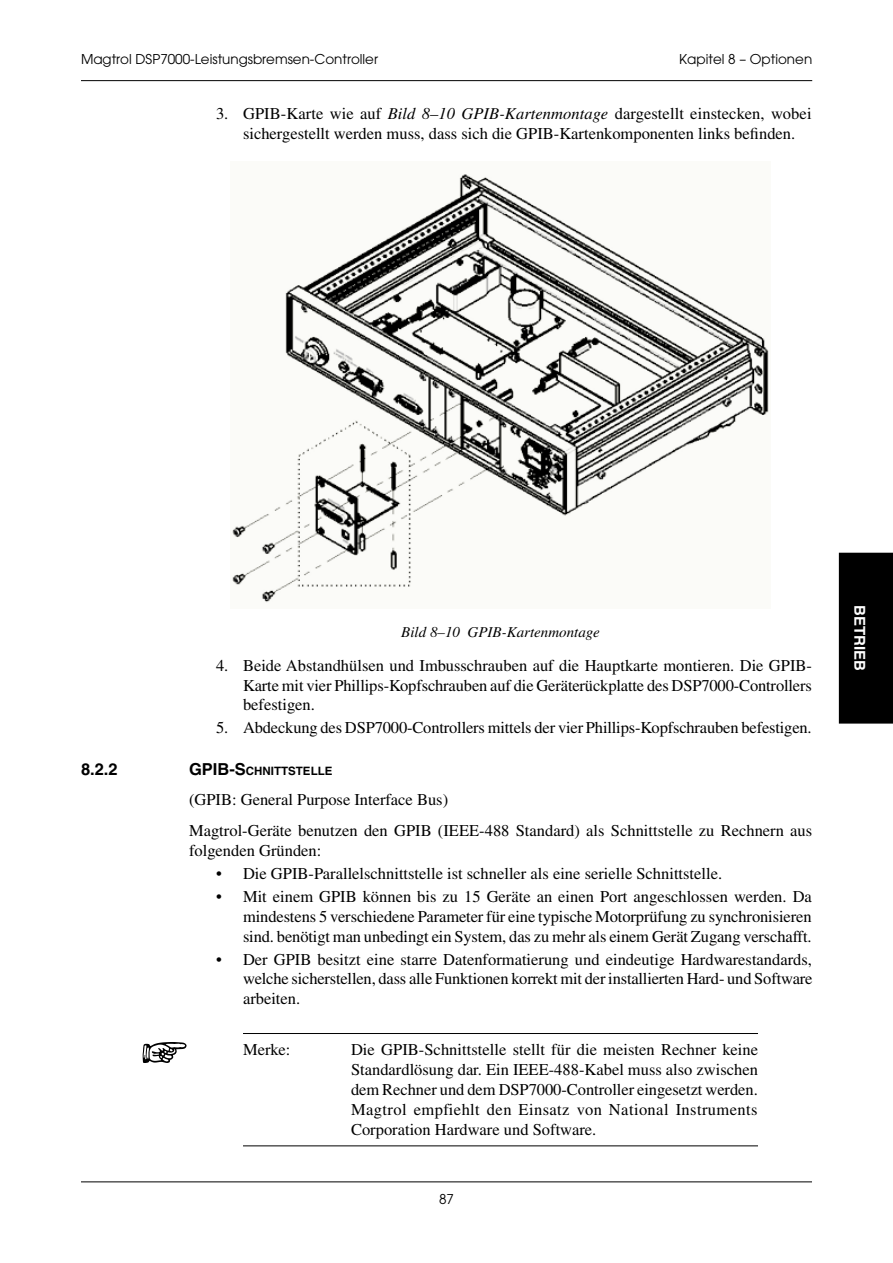
<style>
.page{position:relative;width:893px;height:1263px;background:#fff}
.page>*{position:absolute;margin:0;border:0;box-sizing:border-box;transform-origin:0 0}
.t1{font:16.5px/19.8px "Times";color:#000;text-align:justify}
.t2{font:700 16.5px "Helvetica";color:#000}
.t3{font:italic 15px "Times";color:#000}
.t4{font:700 15px "Helvetica";color:#fff}
.t5{font:13.5px "Avant Garde";color:#000}
.t6{font:700 11.55px "Helvetica";color:#000}
.s1{font-style:italic}
.s2{font-size:16.5px}
</style>
<div class="page">
<div style="left:839px;top:553px;width:54px;height:170px;background:#000"></div>
<hr style="left:81px;top:1181px;width:731px;height:1px;background:#000">
<hr style="left:81px;top:80px;width:731px;height:1px;background:#000">
<hr style="left:243px;top:1033px;width:515px;height:1px;background:#000">
<hr style="left:243px;top:1145px;width:515px;height:1px;background:#000">
<img style="left:232px;top:174px;width:537px;height:429px">
<svg style="left:143px;top:1042px;width:44px;height:21px"></svg>
<p class="t5" style="left:81px;top:51px;width:299px">Magtrol DSP7000-Leistungsbremsen-Controller</p>
<p class="t5" style="left:679px;top:51px;width:134px">Kapitel 8 – Optionen</p>
<p class="t1" style="left:243px;top:104px;width:570px;text-indent:-27px">3. GPIB-Karte wie auf <span class="s1">Bild 8–10 GPIB-Kartenmontage</span> dargestellt einstecken, wobei sichergestellt werden muss, dass sich die GPIB-Kartenkomponenten links befinden.</p>
<p class="t3" style="left:401px;top:624px;width:200px">Bild 8–10 GPIB-Kartenmontage</p>
<p class="t1" style="left:243px;top:655px;width:570px;text-indent:-27px">4. Beide Abstandhülsen und Imbusschrauben auf die Hauptkarte montieren. Die GPIB-Karte mit vier Phillips-Kopfschrauben auf die Geräterückplatte des DSP7000-Controllers befestigen.</p>
<p class="t1" style="left:216px;top:718px;width:597px">5. Abdeckung des DSP7000-Controllers mittels der vier Phillips-Kopfschrauben befestigen.</p>
<p class="t2" style="left:81px;top:759px;width:63px">8.2.2 GPI</p>
<p class="t6" style="left:217px;top:764px;width:117px"><span class="s2">B-S</span>CHNITTSTELLE</p>
<p class="t1" style="left:189px;top:784px;width:625px;line-height:30.6px">(GPIB: General Purpose Interface Bus)<br>Magtrol-Geräte benutzen den GPIB (IEEE-488 Standard) als Schnittstelle zu Rechnern aus</p>
<p class="t1" style="left:189px;top:840px;width:134px">folgenden Gründen:</p>
<p class="t1" style="left:216px;top:863px;width:508px">• Die GPIB-Parallelschnittstelle ist schneller als eine serielle Schnittstelle.</p>
<p class="t1" style="left:243px;top:886px;width:570px;text-indent:-27px">• Mit einem GPIB können bis zu 15 Geräte an einen Port angeschlossen werden. Da mindestens 5 verschiedene Parameter für eine typische Motorprüfung zu synchronisieren sind. benötigt man unbedingt ein System, das zu mehr als einem Gerät Zugang verschafft.</p>
<p class="t1" style="left:243px;top:949px;width:571px;text-indent:-27px">• Der GPIB besitzt eine starre Datenformatierung und eindeutige Hardwarestandards, welche sicherstellen, dass alle Funktionen korrekt mit der installierten Hard- und Software arbeiten.</p>
<p class="t1" style="left:243px;top:1040px;width:49px">Merke:</p>
<p class="t1" style="left:351px;top:1040px;width:409px">Die GPIB-Schnittstelle stellt für die meisten Rechner keine Standardlösung dar. Ein IEEE-488-Kabel muss also zwischen dem Rechner und dem DSP7000-Controller eingesetzt werden.<br>Magtrol empfiehlt den Einsatz von National Instruments Corporation Hardware und Software.</p>
<p class="t5" style="left:439px;top:1191px;width:16px">87</p>
<p class="t4" style="left:869px;top:605px;width:67px;rotate:90deg">BETRIEB</p>
</div>
